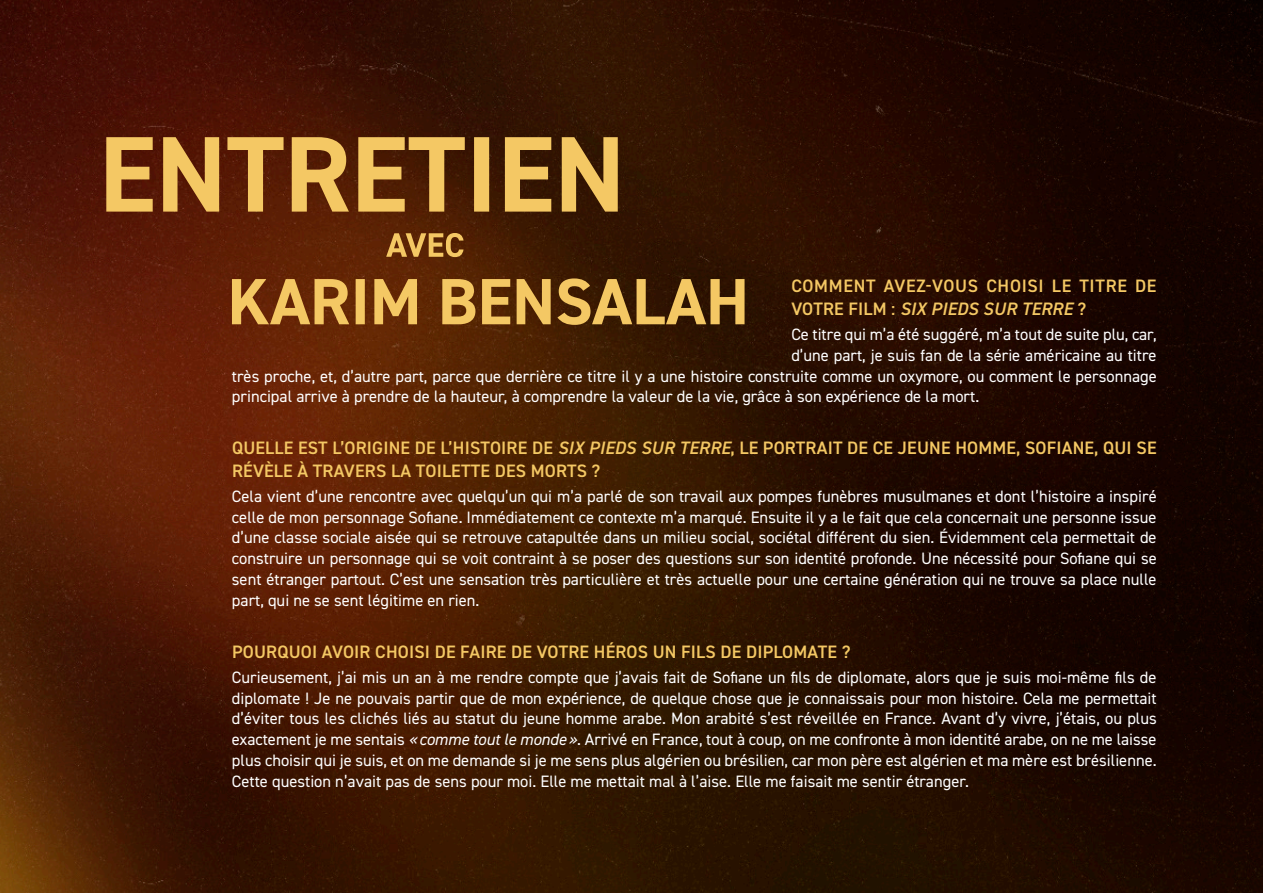
<style>
.page{position:relative;width:1263px;height:893px;background:#fff}
.page>*{position:absolute;margin:0;border:0;box-sizing:border-box;transform-origin:0 0}
.t1{font:600 18px/22.6px "DIN2014";letter-spacing:.01em;color:#f4c864}
.t2{font:600 18px/22.6px "DIN2014";letter-spacing:.04em;color:#f4c864}
.t3{font:16.5px/20.7px "DIN2014";color:#fff;text-align:justify}
.s1{font-style:italic}
</style>
<div class="page">
<img style="left:0;top:0;width:1263px;height:893px">
<svg style="left:232px;top:278px;width:512px;height:47px;background:#9d7031"></svg>
<svg style="left:106px;top:137px;width:512px;height:75px;background:#a07234"></svg>
<svg style="left:386px;top:233px;width:77px;height:24px;background:#a27131"></svg>
<p class="t2" style="left:791px;top:275px;width:367px">COMMENT AVEZ-VOUS CHOISI LE TITRE DE<br>VOTRE FILM : <span class="s1">SIX PIEDS SUR TERRE</span> ?</p>
<p class="t3" style="left:791px;top:324px;width:367px">Ce titre qui m’a été suggéré, m’a tout de suite plu, car,</p>
<p class="t3" style="left:791px;top:345px;width:367px">d’une part, je suis fan de la série américaine au titre</p>
<p class="t3" style="left:232px;top:365px;width:926px">très proche, et, d’autre part, parce que derrière ce titre il y a une histoire construite comme un oxymore, ou comment le personnage</p>
<p class="t3" style="left:232px;top:386px;width:749px">principal arrive à prendre de la hauteur, à comprendre la valeur de la vie, grâce à son expérience de la mort.</p>
<p class="t1" style="left:232px;top:436px;width:926px">QUELLE EST L’ORIGINE DE L’HISTOIRE DE <span class="s1">SIX PIEDS SUR TERRE</span>, LE PORTRAIT DE CE JEUNE HOMME, SOFIANE, QUI SE<br>RÉVÈLE À TRAVERS LA TOILETTE DES MORTS ?</p>
<p class="t3" style="left:232px;top:486px;width:926px">Cela vient d’une rencontre avec quelqu’un qui m’a parlé de son travail aux pompes funèbres musulmanes et dont l’histoire a inspiré celle de mon personnage Sofiane. Immédiatement ce contexte m’a marqué. Ensuite il y a le fait que cela concernait une personne issue d’une classe sociale aisée qui se retrouve catapultée dans un milieu social, sociétal différent du sien. Évidemment cela permettait de construire un personnage qui se voit contraint à se poser des questions sur son identité profonde. Une nécessité pour Sofiane qui se sent étranger partout. C’est une sensation très particulière et très actuelle pour une certaine génération qui ne trouve sa place nulle part, qui ne se sent légitime en rien.</p>
<p class="t1" style="left:232px;top:640px;width:620px">POURQUOI AVOIR CHOISI DE FAIRE DE VOTRE HÉROS UN FILS DE DIPLOMATE ?</p>
<p class="t3" style="left:232px;top:666px;width:926px">Curieusement, j’ai mis un an à me rendre compte que j’avais fait de Sofiane un fils de diplomate, alors que je suis moi-même fils de diplomate ! Je ne pouvais partir que de mon expérience, de quelque chose que je connaissais pour mon histoire. Cela me permettait d’éviter tous les clichés liés au statut du jeune homme arabe. Mon arabité s’est réveillée en France. Avant d’y vivre, j’étais, ou plus exactement je me sentais <span class="s1">«comme tout le monde»</span>. Arrivé en France, tout à coup, on me confronte à mon identité arabe, on ne me laisse plus choisir qui je suis, et on me demande si je me sens plus algérien ou brésilien, car mon père est algérien et ma mère est brésilienne.<br>Cette question n’avait pas de sens pour moi. Elle me mettait mal à l’aise. Elle me faisait me sentir étranger.</p>
</div>
